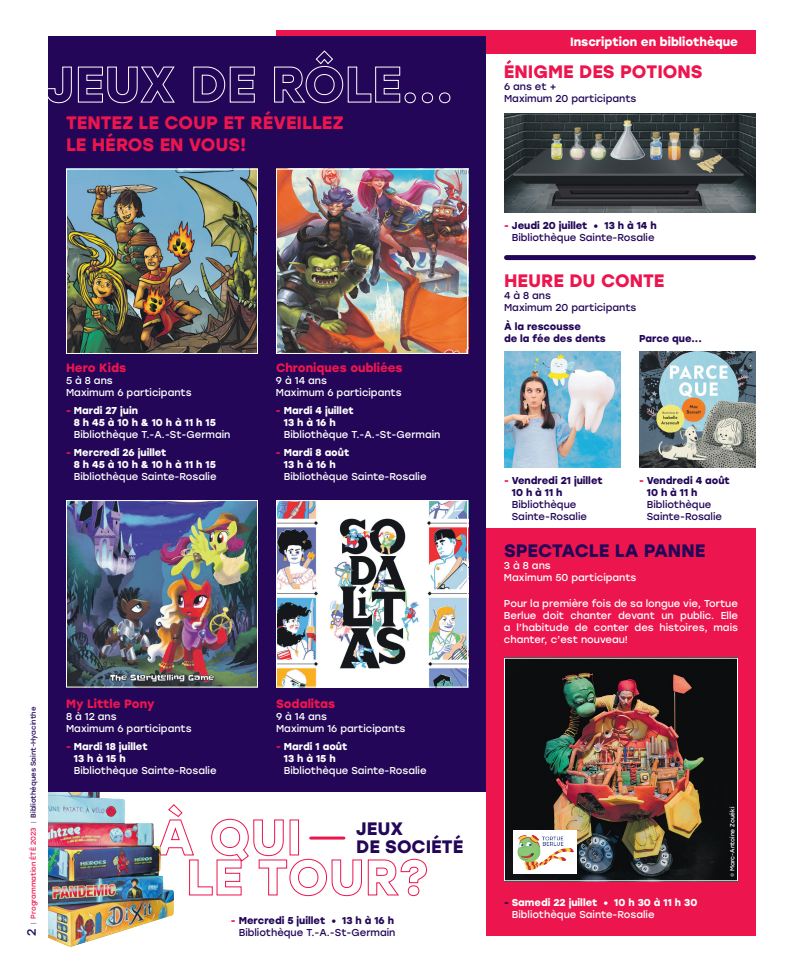
<style>
.page{position:relative;width:792px;height:972px;background:#fff}
.page>*{position:absolute;margin:0;border:0;box-sizing:border-box;transform-origin:0 0}
.t1{font:700 18px/21.6px "Stolzl";color:#ed154e}
.t2{font:700 18px/18px "Stolzl";color:#230658}
.t3{font:700 12px "Stolzl";color:#ed154e}
.t4{font:700 12px "Stolzl";color:#fff}
.t5{font:10px/12px "Stolzl";color:#fff}
.t6{font:10px/12px "Stolzl";color:#230658}
.t7{font:700 10px/12px "Stolzl";color:#fff}
.t8{font:700 10px/12px "Stolzl";color:#230658}
.t9{font:7px "Stolzl";color:#230658}
.t10{font:6px "Stolzl";color:#fff}
.s1{color:#ed154e}
.s2{font-size:12px}
.s3{font-weight:300}
.s4{font-weight:700;color:#ed154e}
.s5{font-weight:700}
.s6{color:#230658}
.s7{font-weight:400}
</style>
<div class="page">
<div style="left:276px;top:30px;width:480px;height:24px;background:#ed154e"></div>
<div style="left:48px;top:36px;width:438px;height:756px;background:#230658"></div>
<img style="left:68px;top:171px;width:188px;height:181px">
<div style="left:66px;top:169px;width:192px;height:185px;border:1px solid #fff"></div>
<img style="left:278px;top:171px;width:188px;height:181px">
<div style="left:276px;top:169px;width:192px;height:185px;border:1px solid #fff"></div>
<img style="left:504px;top:351px;width:117px;height:116px">
<img style="left:639px;top:351px;width:117px;height:116px">
<img style="left:68px;top:502px;width:188px;height:184px">
<div style="left:66px;top:500px;width:192px;height:188px;border:1px solid #fff"></div>
<img style="left:278px;top:502px;width:188px;height:184px">
<div style="left:276px;top:500px;width:192px;height:188px;border:1px solid #fff"></div>
<div style="left:486px;top:528px;width:270px;height:408px;background:#ed154e"></div>
<svg style="left:261px;top:819px;width:166px;height:78px"></svg>
<img style="left:48px;top:792px;width:213px;height:154px">
<hr style="left:311px;top:837px;width:33px;height:3px;background:#ed154e">
<img style="left:504px;top:113px;width:252px;height:99px">
<div style="left:506px;top:255px;width:248px;height:5px;background:#230658"></div>
<img style="left:506px;top:660px;width:230px;height:219px">
<div style="left:504px;top:658px;width:234px;height:223px;border:1px solid #fff"></div>
<img style="left:513px;top:830px;width:63px;height:43px">
<svg style="left:48px;top:66px;width:127px;height:38px"></svg>
<svg style="left:193px;top:66px;width:62px;height:37px"></svg>
<svg style="left:274px;top:50px;width:177px;height:54px"></svg>
<h1 class="t1" style="left:66px;top:111px;width:279px">TENTEZ LE COUP ET RÉVEILLEZ<br>LE HÉROS EN VOUS!</h1>
<p class="t3" style="left:66px;top:359px;width:62px">Hero Kids</p>
<p class="t5" style="left:66px;top:374px;width:127px">5 à 8 ans<br>Maximum 6 participants</p>
<p class="t7" style="left:74px;top:404px;width:144px;text-indent:-8px"><span class="s1">-</span> Mardi 27 juin<br>8 h 45 à 10 h &amp; 10 h à 11 h 15</p>
<p class="t5" style="left:74px;top:428px;width:158px">Bibliothèque T.-A.-St-Germain</p>
<p class="t7" style="left:74px;top:446px;width:144px;text-indent:-8px"><span class="s1">-</span> Mercredi 26 juillet<br>8 h 45 à 10 h &amp; 10 h à 11 h 15</p>
<p class="t5" style="left:74px;top:470px;width:144px">Bibliothèque Sainte-Rosalie</p>
<p class="t3" style="left:276px;top:359px;width:128px">Chroniques oubliées</p>
<p class="t5" style="left:276px;top:374px;width:127px">9 à 14 ans<br>Maximum 6 participants</p>
<p class="t7" style="left:284px;top:404px;width:71px;text-indent:-8px"><span class="s1">-</span> Mardi 4 juillet<br>13 h à 16 h</p>
<p class="t5" style="left:284px;top:428px;width:158px">Bibliothèque T.-A.-St-Germain</p>
<p class="t7" style="left:276px;top:446px;width:75px;text-align:center"><span class="s1">-</span> Mardi 8 août<br>13 h à 16 h</p>
<p class="t5" style="left:284px;top:470px;width:144px">Bibliothèque Sainte-Rosalie</p>
<p class="t9" style="left:29px;top:936px;width:231px;rotate:-90deg"><span class="s2">2</span> <span class="s3">|</span> <span class="s1">Programmation ÉTÉ 2023</span> <span class="s3">|</span> Bibliothèques Saint-Hyacinthe</p>
<p class="t3" style="left:66px;top:695px;width:90px">My Little Pony</p>
<p class="t5" style="left:66px;top:710px;width:127px">8 à 12 ans<br>Maximum 6 participants</p>
<p class="t7" style="left:74px;top:740px;width:75px;text-indent:-8px"><span class="s1">-</span> Mardi 18 juillet<br>13 h à 15 h</p>
<p class="t5" style="left:74px;top:764px;width:144px">Bibliothèque Sainte-Rosalie</p>
<p class="t3" style="left:276px;top:695px;width:61px">Sodalitas</p>
<p class="t5" style="left:276px;top:710px;width:131px">9 à 14 ans<br>Maximum 16 participants</p>
<p class="t7" style="left:276px;top:740px;width:73px;text-align:center"><span class="s1">-</span> Mardi 1 août<br>13 h à 15 h</p>
<p class="t5" style="left:284px;top:764px;width:144px">Bibliothèque Sainte-Rosalie</p>
<h1 class="t2" style="left:356px;top:818px;width:109px">JEUX<br>DE SOCIÉTÉ</h1>
<p class="t6" style="left:231px;top:914px;width:166px;text-align:right"><span class="s4">-</span> <span class="s5">Mercredi 5 juillet • 13 h à 16 h<br></span>Bibliothèque T.-A.-St-Germain</p>
<p class="t4" style="left:570px;top:34px;width:169px">Inscription en bibliothèque</p>
<h1 class="t1" style="left:504px;top:60px;width:200px">ÉNIGME DES POTIONS</h1>
<p class="t6" style="left:504px;top:81px;width:134px">6 ans et +<br>Maximum 20 participants</p>
<p class="t6" style="left:504px;top:219px;width:154px;text-align:center"><span class="s4">-</span> <span class="s5">Jeudi 20 juillet • 13 h à 14 h<br></span>Bibliothèque Sainte-Rosalie</p>
<h1 class="t1" style="left:504px;top:269px;width:162px">HEURE DU CONTE</h1>
<p class="t6" style="left:504px;top:289px;width:134px">4 à 8 ans<br>Maximum 20 participants</p>
<p class="t8" style="left:504px;top:320px;width:103px">À la rescousse<br>de la fée des dents</p>
<p class="t8" style="left:639px;top:332px;width:64px">Parce que...</p>
<p class="t8" style="left:512px;top:474px;width:92px;text-indent:-8px"><span class="s1">-</span> Vendredi 21 juillet<br>10 h à 11 h</p>
<p class="t6" style="left:512px;top:498px;width:77px">Bibliothèque<br>Sainte-Rosalie</p>
<p class="t8" style="left:647px;top:474px;width:85px;text-indent:-8px"><span class="s1">-</span> Vendredi 4 août<br>10 h à 11 h</p>
<p class="t6" style="left:647px;top:498px;width:77px">Bibliothèque<br>Sainte-Rosalie</p>
<h1 class="t2" style="left:504px;top:541px;width:203px">SPECTACLE LA PANNE</h1>
<p class="t5" style="left:504px;top:559px;width:134px">3 à 8 ans<br>Maximum 50 participants</p>
<p class="t5" style="left:504px;top:597px;width:236px;text-align:justify">Pour la première fois de sa longue vie, Tortue Berlue doit chanter devant un public. Elle a l’habitude de conter des histoires, mais chanter, c’est nouveau!</p>
<p class="t7" style="left:512px;top:896px;width:187px;text-indent:-8px"><span class="s6">-</span> Samedi 22 juillet • 10 h 30 à 11 h 30<br><span class="s7">Bibliothèque Sainte-Rosalie</span></p>
<p class="t10" style="left:728px;top:877px;width:72px;rotate:-90deg">© Marc-Antoine Zouéki</p>
</div>
